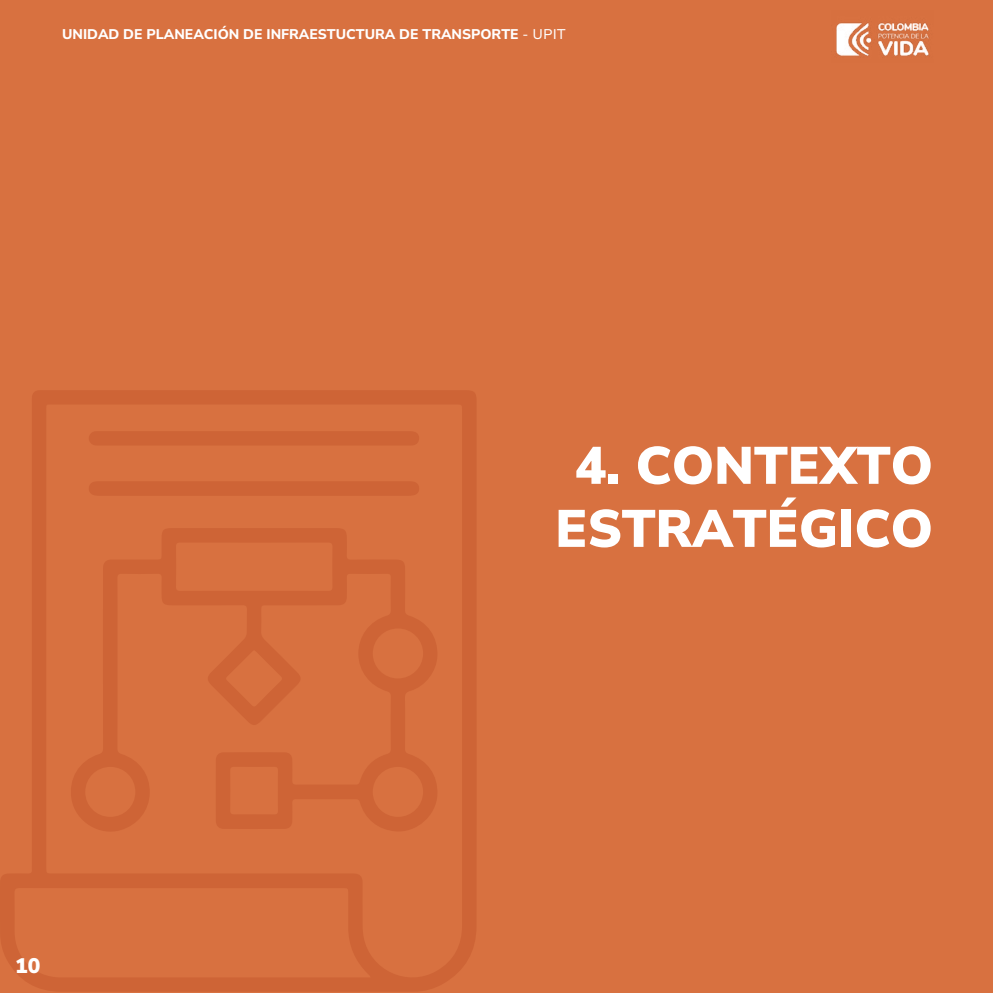
<style>
.page{position:relative;width:993px;height:993px;background:#fff}
.page>*{position:absolute;margin:0;border:0;box-sizing:border-box;transform-origin:0 0}
.t1{font:200 52.5px/63px "Nunito Sans 12 pt";color:#fff;text-align:center}
.t2{font:200 21px "Nunito Sans 12 pt";color:#fff}
.t3{font:200 14px "Nunito Sans 12 pt";color:#fff}
</style>
<div class="page">
<div style="left:0;top:0;width:992px;height:992px;background:#d87140"></div>
<img style="left:836px;top:22px;width:93px;height:36px">
<svg style="left:0;top:390px;width:476px;height:601px"></svg>
<svg style="left:68px;top:528px;width:370px;height:308px"></svg>
<div style="left:89px;top:431px;width:330px;height:14px;background:#ce6436"></div>
<div style="left:89px;top:481px;width:330px;height:14px;background:#ce6436"></div>
<p class="t3" style="left:62px;top:24px;width:505px">UNIDAD DE PLANEACIÓN DE INFRAESTUCTURA DE TRANSPORTE - UPIT</p>
<h1 class="t1" style="left:555px;top:432px;width:379px">4. CONTEXTO<br>ESTRATÉGICO</h1>
<h2 class="t2" style="left:15px;top:951px;width:27px">10</h2>
</div>
